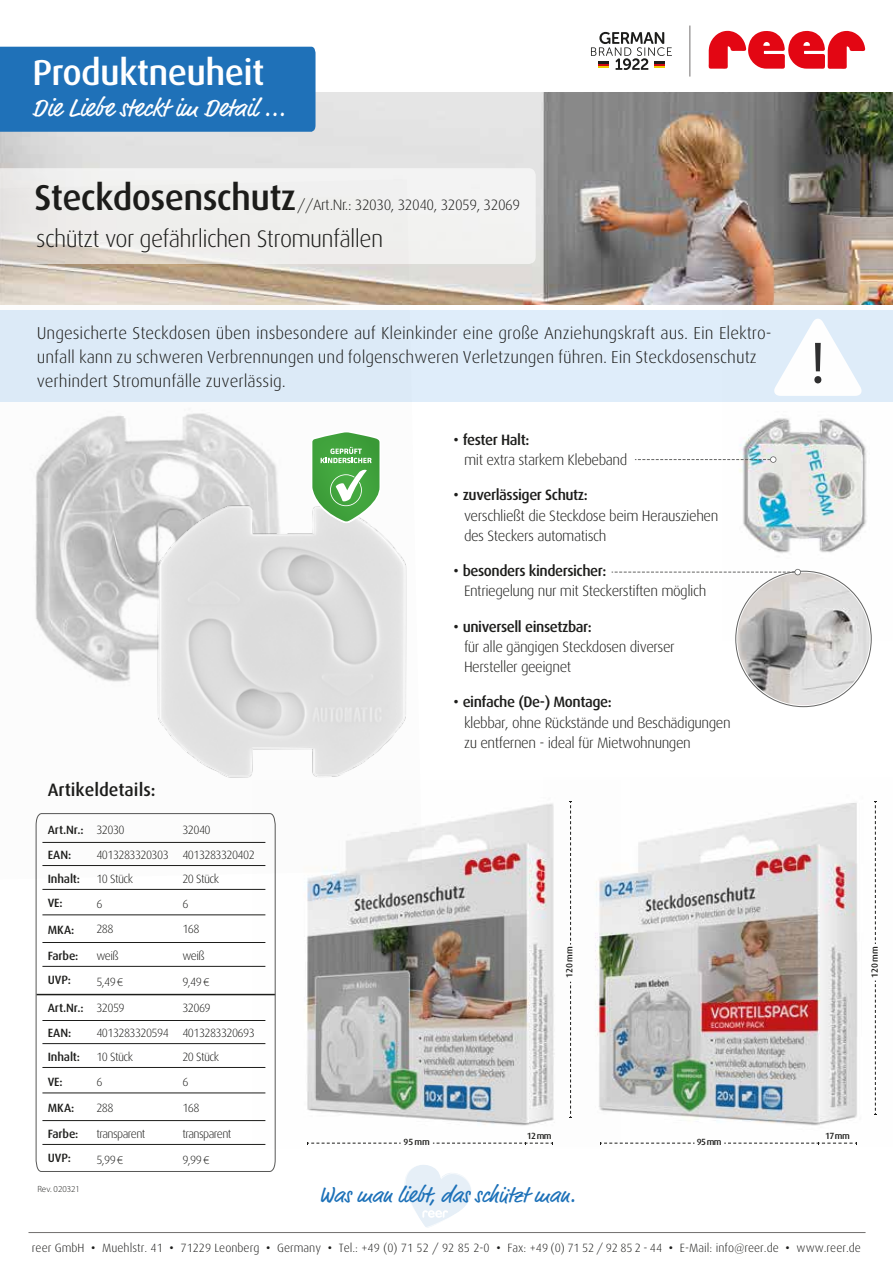
<style>
.page{position:relative;width:893px;height:1263px;background:#fff}
.page>*{position:absolute;margin:0;border:0;box-sizing:border-box;transform-origin:0 0}
.t1{font:500 36px "Dax";letter-spacing:-.02em;color:#1d1d1b}
.t2{font:500 36px "Dax";letter-spacing:-.02em;color:#fff}
.t3{font:25.5px "Market OT";color:#fff}
.t4{font:300 24px "Dax";letter-spacing:-.03em;color:#1d1d1b}
.t5{font:22.5px "Market OT";color:#1d71b8}
.t6{font:500 18px "Dax";color:#1d1d1b}
.t7{font:300 17.25px/24px "Dax";color:#1d1d1b}
.t8{font:300 15px/20.2px "Dax";letter-spacing:-.03em;color:#1d1d1b}
.t9{font:500 15px "Dax";letter-spacing:-.03em;color:#1d1d1b}
.t10{font:300 12px/25.5px "Dax";letter-spacing:-.05em;color:#1d1d1b}
.t11{font:300 12px "Dax";color:#1d1d1b}
.t12{font:500 12px/25.2px "Dax";letter-spacing:-.01em;color:#1d1d1b}
.t13{font:500 9px "Dax";color:#1d1d1b}
.t14{font:300 9px "Myriad Pro";color:#1d1d1b}
.s1{font-family:"Myriad Pro"}
.s2{font-weight:500}
</style>
<div class="page">
<img style="left:620px;top:803px;width:257px;height:342px">
<img style="left:306px;top:803px;width:314px;height:342px">
<img style="left:0;top:92px;width:893px;height:213px">
<svg style="left:708px;top:31px;width:157px;height:38px"></svg>
<div style="left:0;top:310px;width:893px;height:92px;background:#dfedfa"></div>
<div style="left:0;top:47px;width:316px;height:85px;background:#1f71b8"></div>
<div style="left:0;top:168px;width:536px;height:96px;background:#f3f3f3"></div>
<svg style="left:591px;top:32px;width:81px;height:38px"></svg>
<hr style="left:689px;top:26px;width:1px;height:51px;background:#72706f">
<img style="left:737px;top:573px;width:133px;height:132px;border-radius:66px">
<img style="left:723px;top:265px;width:170px;height:375px">
<svg style="left:36px;top:880px;width:240px;height:292px"></svg>
<svg style="left:307px;top:1142px;width:94px;height:2px"></svg>
<svg style="left:600px;top:1142px;width:94px;height:2px"></svg>
<svg style="left:569px;top:982px;width:3px;height:136px"></svg>
<svg style="left:569px;top:801px;width:3px;height:143px"></svg>
<svg style="left:874px;top:980px;width:2px;height:135px"></svg>
<svg style="left:874px;top:801px;width:3px;height:143px"></svg>
<svg style="left:433px;top:1142px;width:120px;height:2px"></svg>
<svg style="left:724px;top:1142px;width:133px;height:2px"></svg>
<hr style="left:28px;top:1232px;width:838px;height:1px;background:#72706f">
<svg style="left:405px;top:1165px;width:66px;height:63px"></svg>
<svg style="left:635px;top:456px;width:141px;height:7px"></svg>
<svg style="left:612px;top:569px;width:189px;height:6px"></svg>
<img style="left:0;top:179px;width:422px;height:701px">
<img style="left:99px;top:460px;width:363px;height:364px">
<svg style="left:311px;top:431px;width:70px;height:92px"></svg>
<h1 class="t2" style="left:33px;top:53px;width:233px">Produktneuheit</h1>
<h2 class="t3" style="left:33px;top:93px;width:255px">Die Liebe steckt im Detail ...</h2>
<h1 class="t1" style="left:34px;top:177px;width:264px">Steckdosenschutz</h1>
<p class="t8" style="left:297px;top:195px;width:224px">//Art.Nr.: 32030, 32040, 32059, 32069</p>
<h3 class="t4" style="left:36px;top:226px;width:348px">schützt vor gefährlichen Stromunfällen</h3>
<p class="t7" style="left:37px;top:321px;width:736px">Ungesicherte Steckdosen üben insbesondere auf Kleinkinder eine große Anziehungskraft aus. Ein Elektro&shy;unfall kann zu schweren Verbrennungen und folgenschweren Verletzungen führen. Ein Steckdosenschutz verhindert Stromunfälle zuverlässig.</p>
<p class="t6" style="left:48px;top:779px;width:109px">Artikeldetails:</p>
<p class="t10" style="left:96px;top:817px;width:74px;line-height:25px">32030<br>4013283320303</p>
<p class="t10" style="left:96px;top:866px;width:38px">10 Stück</p>
<p class="t12" style="left:48px;top:817px;width:37px">Art.Nr.:</p>
<p class="t10" style="left:182px;top:817px;width:30px">32040</p>
<p class="t12" style="left:48px;top:842px;width:25px">EAN:</p>
<p class="t10" style="left:182px;top:842px;width:74px">4013283320402</p>
<p class="t12" style="left:48px;top:866px;width:34px">Inhalt:</p>
<p class="t10" style="left:182px;top:866px;width:38px">20 Stück</p>
<p class="t12" style="left:48px;top:891px;width:16px">VE:</p>
<p class="t12" style="left:48px;top:917px;width:32px;line-height:25.8px">MKA:<br>Farbe:</p>
<p class="t10" style="left:96px;top:891px;width:19px">6<br>288</p>
<p class="t10" style="left:182px;top:891px;width:19px">6<br>168</p>
<p class="t10" style="left:96px;top:943px;width:28px">weiß<br>5,49 <span class="s1">€</span></p>
<p class="t10" style="left:182px;top:943px;width:24px">weiß</p>
<p class="t12" style="left:48px;top:968px;width:25px">UVP:</p>
<p class="t12" style="left:48px;top:995px;width:37px">Art.Nr.:<br>EAN:</p>
<p class="t12" style="left:48px;top:1044px;width:34px;line-height:24.6px">Inhalt:<br>VE:</p>
<p class="t12" style="left:48px;top:1095px;width:32px">MKA:<br>Farbe:<br>UVP:</p>
<p class="t10" style="left:182px;top:969px;width:28px">9,49 <span class="s1">€</span></p>
<p class="t10" style="left:182px;top:995px;width:74px;line-height:25px">32069<br>4013283320693</p>
<p class="t10" style="left:182px;top:1044px;width:38px">20 Stück</p>
<p class="t10" style="left:96px;top:995px;width:74px;line-height:25px">32059<br>4013283320594</p>
<p class="t10" style="left:96px;top:1044px;width:38px">10 Stück</p>
<p class="t10" style="left:182px;top:1069px;width:19px">6<br>168</p>
<p class="t10" style="left:96px;top:1069px;width:19px">6<br>288</p>
<p class="t10" style="left:182px;top:1121px;width:51px">transparent<br>9,99 <span class="s1">€</span></p>
<p class="t10" style="left:96px;top:1121px;width:51px">transparent<br>5,99 <span class="s1">€</span></p>
<p class="t14" style="left:37px;top:1184px;width:44px">Rev. 020321</p>
<p class="t9" style="left:453px;top:431px;width:77px">• fester Halt:</p>
<p class="t8" style="left:464px;top:450px;width:165px">mit extra starkem Klebeband</p>
<p class="t9" style="left:453px;top:487px;width:136px">• zuverlässiger Schutz:</p>
<p class="t8" style="left:464px;top:505px;width:256px">verschließt die Steckdose beim Herausziehen des Steckers automatisch</p>
<p class="t9" style="left:453px;top:562px;width:154px">• besonders kindersicher:</p>
<p class="t8" style="left:464px;top:581px;width:244px">Entriegelung nur mit Steckerstiften möglich</p>
<p class="t9" style="left:453px;top:618px;width:140px">• universell einsetzbar:</p>
<p class="t8" style="left:464px;top:637px;width:212px">für alle gängigen Steckdosen diverser<br>Hersteller geeignet</p>
<p class="t9" style="left:453px;top:694px;width:160px">• einfache (De-) Montage:</p>
<p class="t8" style="left:464px;top:712px;width:268px">klebbar, ohne Rückstände und Beschädigungen zu entfernen - ideal für Mietwohnungen</p>
<p class="t13" style="left:403px;top:1137px;width:28px">95mm</p>
<p class="t13" style="left:564px;top:978px;width:33px;rotate:-90deg">120mm</p>
<p class="t13" style="left:870px;top:978px;width:33px;rotate:-90deg">120mm</p>
<p class="t13" style="left:527px;top:1131px;width:26px">12mm</p>
<p class="t13" style="left:825px;top:1131px;width:26px">17mm</p>
<p class="t13" style="left:697px;top:1137px;width:26px">95mm</p>
<h3 class="t5" style="left:319px;top:1181px;width:259px">Was man liebt, das schützt man.</h3>
<p class="t11" style="left:32px;top:1241px;width:830px">reer GmbH <span class="s2">•</span> Muehlstr. 41 <span class="s2">•</span> 71229 Leonberg <span class="s2">•</span> Germany <span class="s2">•</span> Tel.: +49 (0) 71 52 / 92 85 2-0 <span class="s2">•</span> Fax: +49 (0) 71 52 / 92 85 2 - 44 <span class="s2">•</span> E-Mail: info@reer.de <span class="s2">•</span> www.reer.de</p>
</div>
